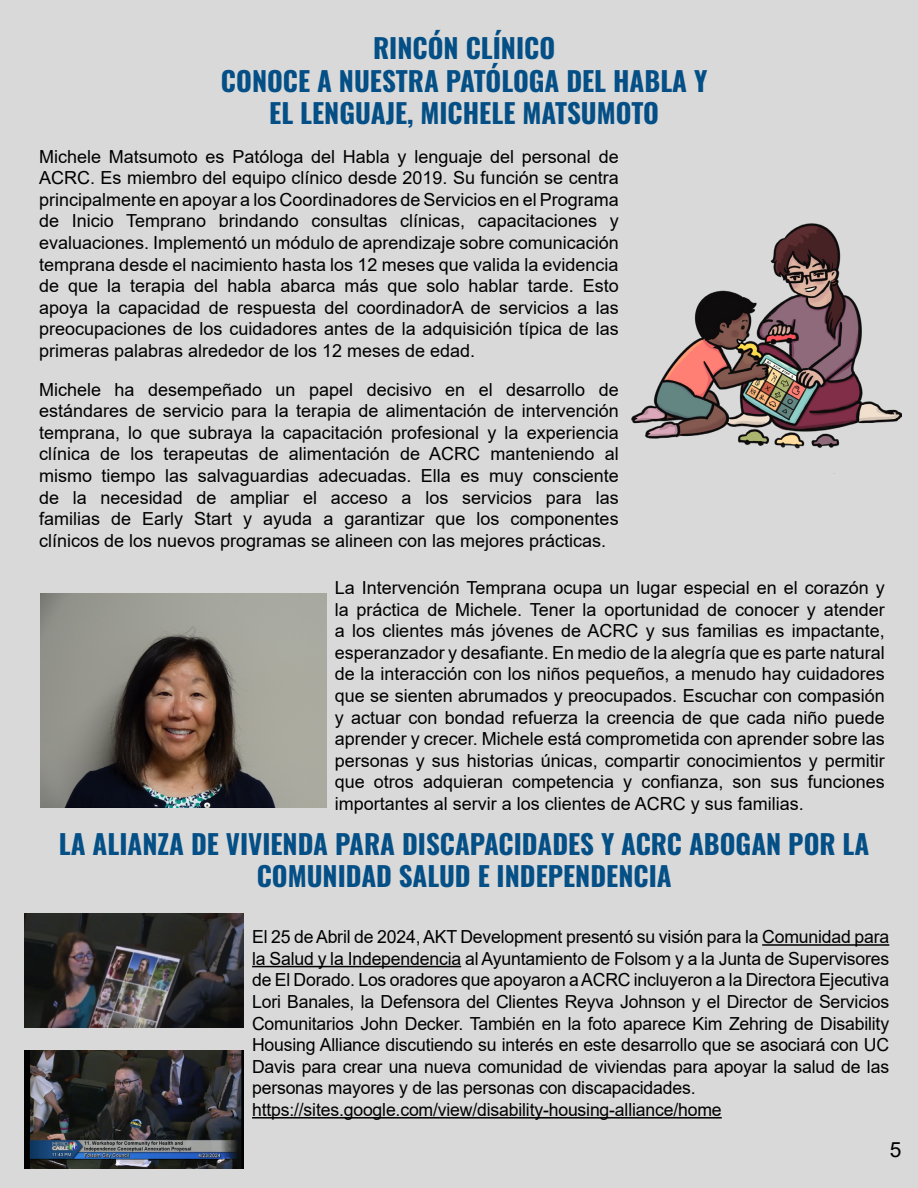
<style>
.page{position:relative;width:918px;height:1188px;background:#d9d9d9}
.page>*{position:absolute;margin:0;border:0;box-sizing:border-box;transform-origin:0 0}
.t1{font:700 27px/32.4px "Oswald";color:#044f86;text-align:center}
.t2{font:21px "Arial";color:#000}
.t3{font:18px/21.6px "Arial";color:#000;text-align:justify}
</style>
<div class="page">
<img style="left:631px;top:223px;width:270px;height:226px">
<img style="left:41px;top:593px;width:285px;height:215px">
<img style="left:24px;top:914px;width:220px;height:113px">
<img style="left:24px;top:1051px;width:220px;height:118px">
<hr style="left:762px;top:944px;width:127px;height:2px;background:#000">
<hr style="left:252px;top:966px;width:209px;height:1px;background:#000">
<hr style="left:252px;top:1117px;width:470px;height:2px;background:#000">
<p class="t1" style="left:373px;top:29px;width:184px">RINCÓN CLÍNICO</p>
<p class="t1" style="left:221px;top:62px;width:488px">CONOCE A NUESTRA PATÓLOGA DEL HABLA Y<br>EL LENGUAJE, MICHELE MATSUMOTO</p>
<p class="t3" style="left:39px;top:145px;width:581px">Michele Matsumoto es Patóloga del Habla y lenguaje del personal de ACRC. Es miembro del equipo clínico desde 2019. Su función se centra principalmente en apoyar a los Coordinadores de Servicios en el Programa de Inicio Temprano brindando consultas clínicas, capacitaciones y evaluaciones. Implementó un módulo de aprendizaje sobre comunicación temprana desde el nacimiento hasta los 12 meses que valida la evidencia de que la terapia del habla abarca más que solo hablar tarde. Esto apoya la capacidad de respuesta del coordinadorA de servicios a las preocupaciones de los cuidadores antes de la adquisición típica de las primeras palabras alrededor de los 12 meses de edad.</p>
<p class="t3" style="left:39px;top:378px;width:581px">Michele ha desempeñado un papel decisivo en el desarrollo de estándares de servicio para la terapia de alimentación de intervención temprana, lo que subraya la capacitación profesional y la experiencia clínica de los terapeutas de alimentación de ACRC manteniendo al mismo tiempo las salvaguardias adecuadas. Ella es muy consciente de la necesidad de ampliar el acceso a los servicios para las familias de Early Start y ayuda a garantizar que los componentes clínicos de los nuevos programas se alineen con las mejores prácticas.</p>
<p class="t3" style="left:335px;top:577px;width:551px">La Intervención Temprana ocupa un lugar especial en el corazón y la práctica de Michele. Tener la oportunidad de conocer y atender a los clientes más jóvenes de ACRC y sus familias es impactante, esperanzador y desafiante. En medio de la alegría que es parte natural de la interacción con los niños pequeños, a menudo hay cuidadores que se sienten abrumados y preocupados. Escuchar con compasión y actuar con bondad refuerza la creencia de que cada niño puede aprender y crecer. Michele está comprometida con aprender sobre las personas y sus historias únicas, compartir conocimientos y permitir que otros adquieran competencia y confianza, son sus funciones importantes al servir a los clientes de ACRC y sus familias.</p>
<p class="t1" style="left:59px;top:825px;width:812px">LA ALIANZA DE VIVIENDA PARA DISCAPACIDADES Y ACRC ABOGAN POR LA<br>COMUNIDAD SALUD E INDEPENDENCIA</p>
<p class="t3" style="left:252px;top:926px;width:639px">El 25 de Abril de 2024, AKT Development presentó su visión para la Comunidad para la Salud y la Independencia al Ayuntamiento de Folsom y a la Junta de Supervisores de El Dorado. Los oradores que apoyaron a ACRC incluyeron a la Directora Ejecutiva Lori Banales, la Defensora del Clientes Reyva Johnson y el Director de Servicios Comunitarios John Decker. También en la foto aparece Kim Zehring de Disability Housing Alliance discutiendo su interés en este desarrollo que se asociará con UC Davis para crear una nueva comunidad de viviendas para apoyar la salud de las personas mayores y de las personas con discapacidades.</p>
<p class="t3" style="left:252px;top:1099px;width:471px">https://sites.google.com/view/disability-housing-alliance/home</p>
<p class="t2" style="left:890px;top:1135px;width:13px">5</p>
</div>
